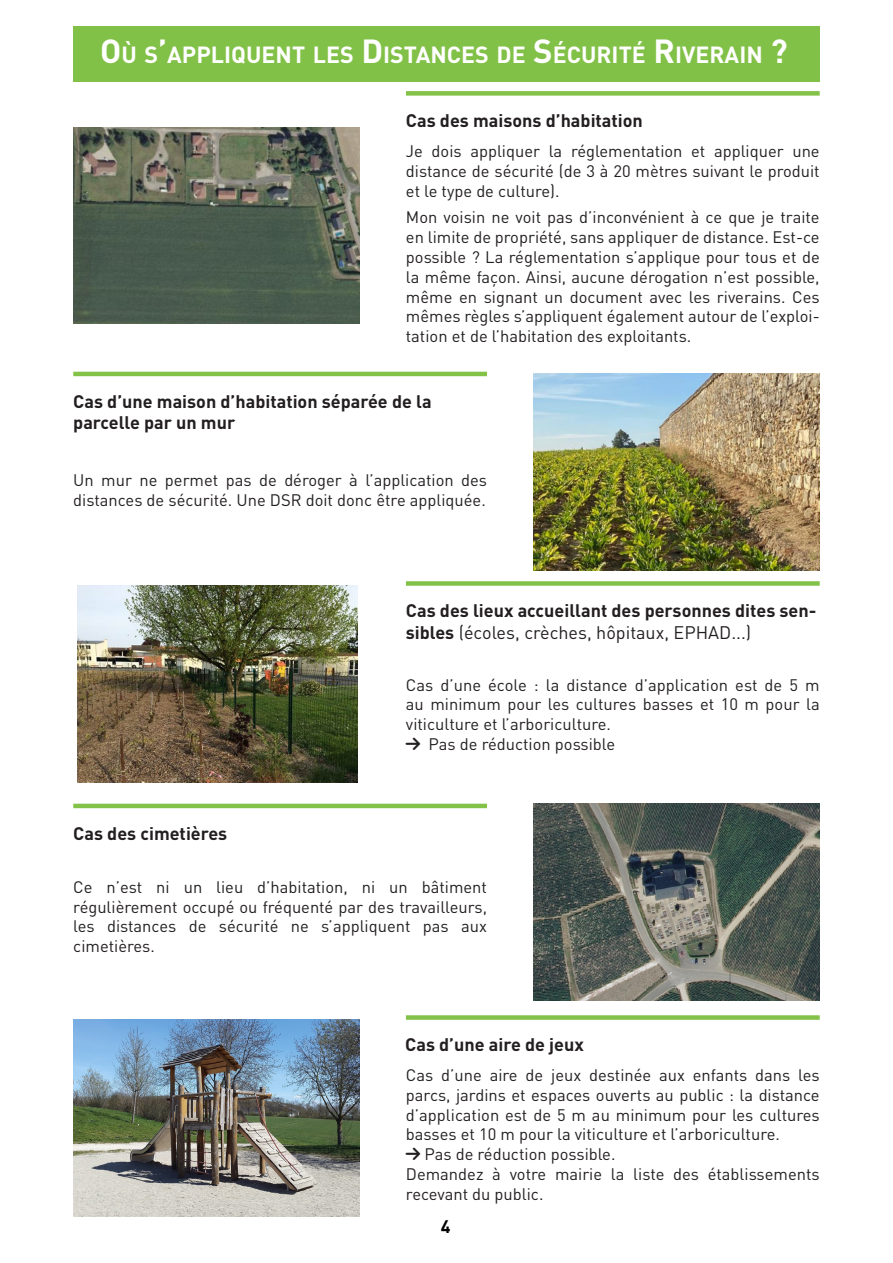
<style>
.page{position:relative;width:893px;height:1263px;background:#fff}
.page>*{position:absolute;margin:0;border:0;box-sizing:border-box;transform-origin:0 0}
.t1{font:700 23.1px "DIN Pro";color:#fff}
.t2{font:700 18px/21.6px "DIN Pro";color:#231f20}
.t3{font:700 18px "DIN Pro";color:#000}
.t4{font:16.5px/19.8px "DIN Pro";color:#231f20;text-align:justify}
.s1{font-size:33px}
.s2{font-weight:400}
</style>
<div class="page">
<div style="left:73px;top:26px;width:747px;height:56px;background:#82c147"></div>
<hr style="left:73px;top:372px;width:414px;height:4px;background:#83c248">
<img style="left:533px;top:374px;width:287px;height:196px">
<img style="left:78px;top:586px;width:279px;height:196px">
<div style="left:406px;top:581px;width:414px;height:5px;background:#83c248"></div>
<hr style="left:73px;top:804px;width:414px;height:4px;background:#83c248">
<img style="left:533px;top:804px;width:287px;height:196px">
<img style="left:73px;top:127px;width:286px;height:197px">
<div style="left:406px;top:91px;width:414px;height:5px;background:#83c248"></div>
<img style="left:73px;top:1020px;width:286px;height:196px">
<div style="left:406px;top:1015px;width:414px;height:5px;background:#83c248"></div>
<p class="t1" style="left:100px;top:39px;width:689px"><span class="s1">O</span>Ù S<span class="s1">’</span>APPLIQUENT LES <span class="s1">D</span> ISTANCES DE <span class="s1">S</span>ÉCURITÉ <span class="s1">R</span>IVERAIN <span class="s1">?</span></p>
<p class="t2" style="left:406px;top:109px;width:238px">Cas des maisons d’habitation</p>
<p class="t4" style="left:406px;top:141px;width:415px">Je dois appliquer la réglementation et appliquer une distance de sécurité (de 3 à 20 mètres suivant le produit et le type de culture).</p>
<p class="t4" style="left:406px;top:207px;width:415px">Mon voisin ne voit pas d’inconvénient à ce que je traite en limite de propriété, sans appliquer de distance. Est-ce possible ? La réglementation s’applique pour tous et de la même façon. Ainsi, aucune dérogation n’est possible, même en signant un document avec les riverains. Ces mêmes règles s’appliquent également autour de l’exploi&shy;tation et de l’habitation des exploitants.</p>
<p class="t2" style="left:73px;top:390px;width:360px">Cas d’une maison d’habitation séparée de la</p>
<p class="t2" style="left:73px;top:411px;width:163px">parcelle par un mur</p>
<p class="t4" style="left:73px;top:470px;width:415px">Un mur ne permet pas de déroger à l’application des distances de sécurité. Une DSR doit donc être appliquée.</p>
<p class="t2" style="left:406px;top:599px;width:412px">Cas des lieux accueillant des personnes dites sen&shy;sibles <span class="s2">(écoles, crèches, hôpitaux, EPHAD...)</span></p>
<p class="t2" style="left:73px;top:821px;width:156px">Cas des cimetières</p>
<p class="t4" style="left:406px;top:674px;width:415px">Cas d’une école : la distance d’application est de 5 m au minimum pour les cultures basses et 10 m pour la viticulture et l’arboriculture.</p>
<p class="t4" style="left:429px;top:733px;width:188px">Pas de réduction possible</p>
<p class="t4" style="left:73px;top:876px;width:415px">Ce n’est ni un lieu d’habitation, ni un bâtiment régulièrement occupé ou fréquenté par des travailleurs, les distances de sécurité ne s’appliquent pas aux cimetières.</p>
<p class="t2" style="left:405px;top:1033px;width:180px">Cas d’une aire de jeux</p>
<p class="t4" style="left:406px;top:1064px;width:415px">Cas d’une aire de jeux destinée aux enfants dans les parcs, jardins et espaces ouverts au public : la distance d’application est de 5 m au minimum pour les cultures basses et 10 m pour la viticulture et l’arboriculture.</p>
<p class="t4" style="left:424px;top:1144px;width:193px">Pas de réduction possible.</p>
<p class="t4" style="left:406px;top:1163px;width:415px">Demandez à votre mairie la liste des établissements recevant du public.</p>
<p class="t3" style="left:441px;top:1214px;width:11px">4</p>
</div>
